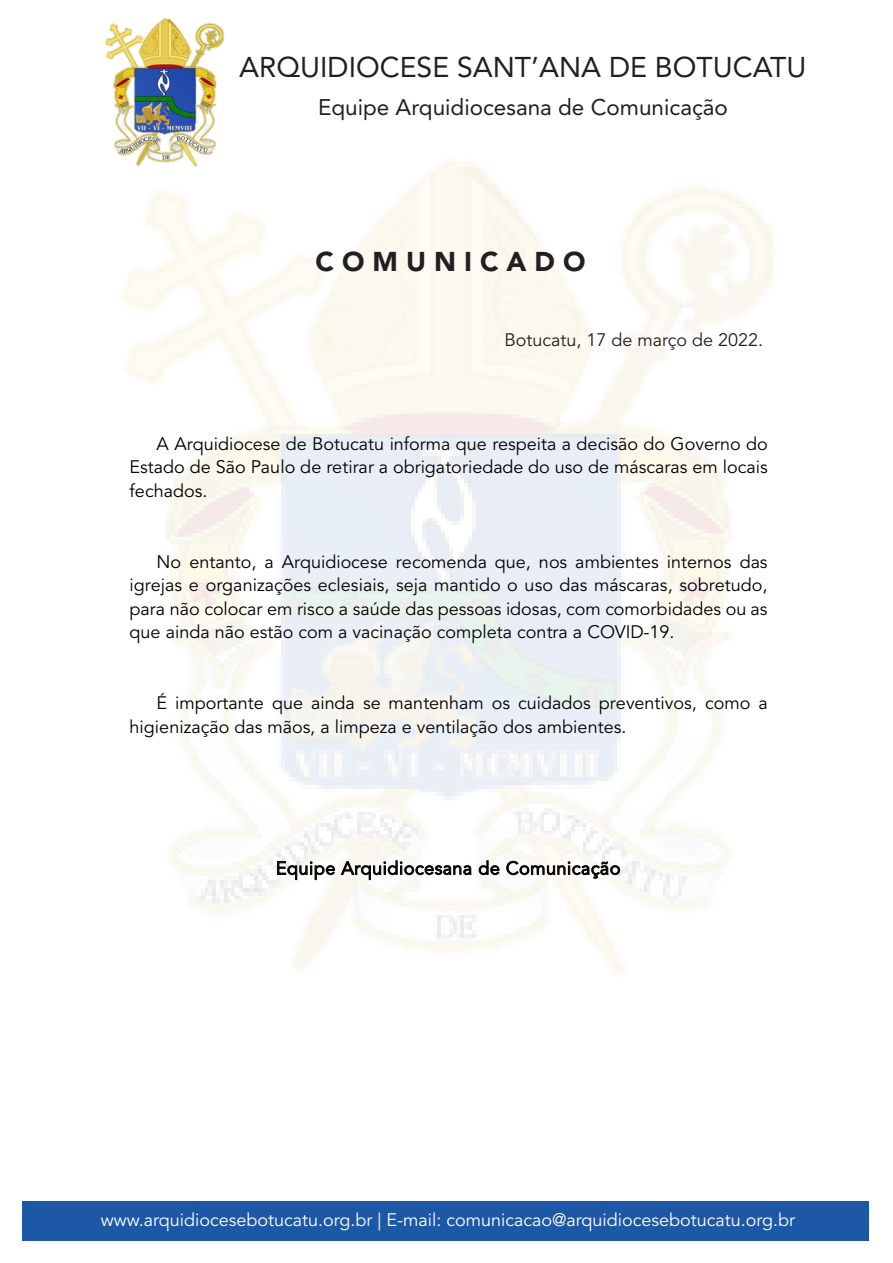
<style>
.page{position:relative;width:893px;height:1263px;background:#fff}
.page>*{position:absolute;margin:0;border:0;box-sizing:border-box;transform-origin:0 0}
.t1{font:28.35px "Avenir LT Std";color:#231f20}
.t2{font:900 27px "Avenir LT Std";color:#231f20}
.t3{font:22.5px "Avenir LT Std";color:#231f20}
.t4{font:18px/23.4px "Avenir LT Std";color:#000001;text-align:justify}
.t5{font:18px "Avenir LT Std";color:#fff}
.t6{font:18px "Avenir LT Std";letter-spacing:.03em;color:#000001}
.t7{font:18px "Avenir LT Std";color:#231f20}
</style>
<div class="page">
<img style="left:105px;top:18px;width:119px;height:149px">
<div style="left:22px;top:1202px;width:846px;height:39px;background:#1c58a6"></div>
<svg style="left:277px;top:861px;width:58px;height:19px"></svg>
<svg style="left:341px;top:860px;width:130px;height:20px"></svg>
<svg style="left:479px;top:860px;width:21px;height:15px"></svg>
<svg style="left:506px;top:861px;width:114px;height:18px"></svg>
<h1 class="t1" style="left:239px;top:50px;width:569px">ARQUIDIOCESE SANT’ANA DE BOTUCATU</h1>
<p class="t3" style="left:318px;top:94px;width:411px">Equipe Arquidiocesana de Comunicação</p>
<h2 class="t2" style="left:316px;top:245px;width:271px">C O M U N I C A D O</h2>
<p class="t7" style="left:504px;top:329px;width:260px">Botucatu, 17 de março de 2022.</p>
<p class="t4" style="left:130px;top:432px;width:640px;text-indent:27px">A Arquidiocese de Botucatu informa que respeita a decisão do Governo do Estado de São Paulo de retirar a obrigatoriedade do uso de máscaras em locais fechados.</p>
<p class="t4" style="left:130px;top:550px;width:639px;text-indent:27px">No entanto, a Arquidiocese recomenda que, nos ambientes internos das igrejas e organizações eclesiais, seja mantido o uso das máscaras, sobretudo, para não colocar em risco a saúde das pessoas idosas, com comorbidades ou as que ainda não estão com a vacinação completa contra a COVID-19.</p>
<p class="t4" style="left:130px;top:692px;width:640px;text-indent:27px">É importante que ainda se mantenham os cuidados preventivos, como a higienização das mãos, a limpeza e ventilação dos ambientes.</p>
<p class="t6" style="left:276px;top:858px;width:346px">Equipe Arquidiocesana de Comunicação</p>
<p class="t5" style="left:101px;top:1210px;width:696px">www.arquidiocesebotucatu.org.br | E-mail: comunicacao@arquidiocesebotucatu.org.br</p>
</div>
